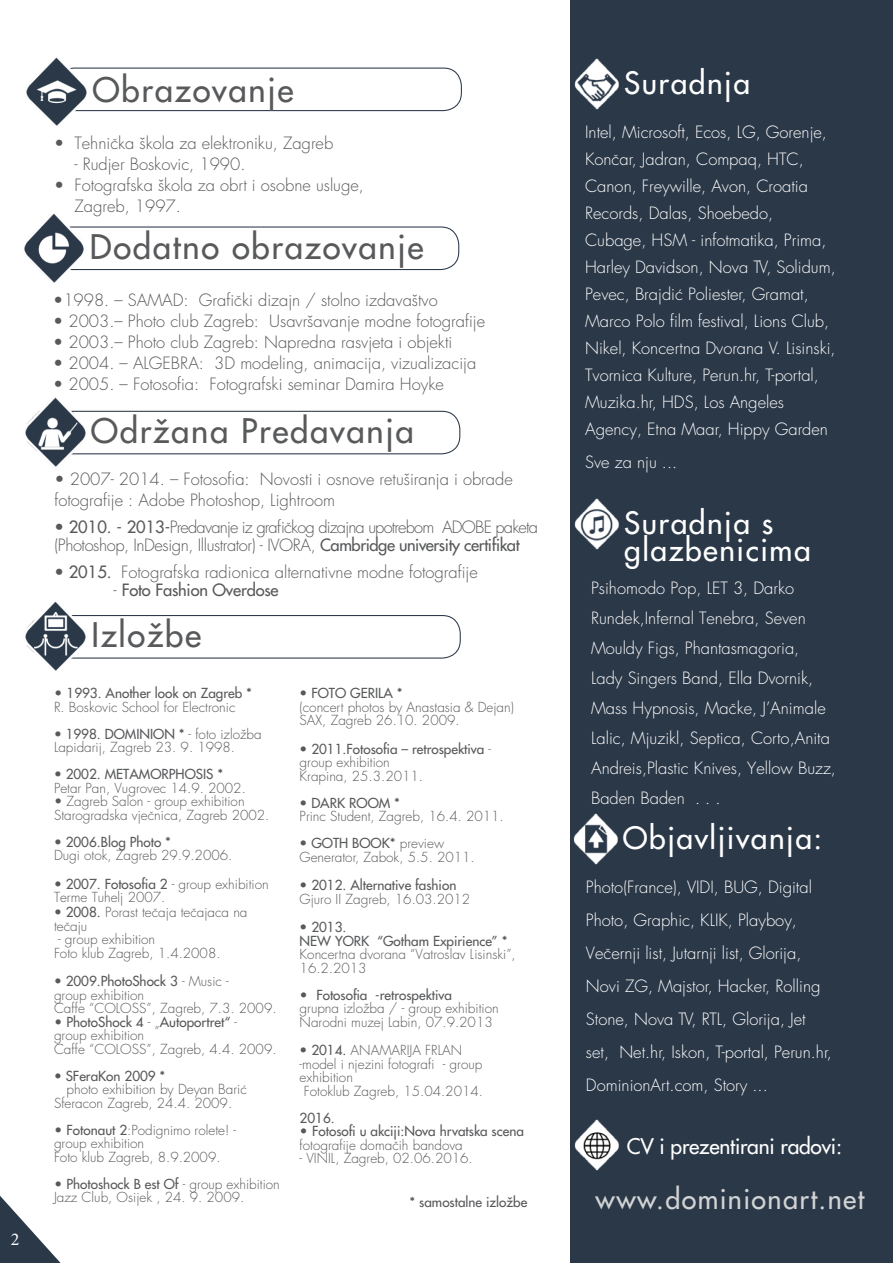
<style>
.page{position:relative;width:893px;height:1263px;background:#fff}
.page>*{position:absolute;margin:0;border:0;box-sizing:border-box;transform-origin:0 0}
.t1{font:500 33px "Futura Std";letter-spacing:.05em;color:#58595b}
.t2{font:500 30px/27px "Futura Std";letter-spacing:.05em;color:#fff}
.t3{font:500 27px "Futura Std";letter-spacing:.05em;color:#d1d3d4}
.t4{font:500 21px "Futura Std";letter-spacing:-.01em;color:#fff}
.t5{font:18px "Minion Pro";color:#fff}
.t6{font:300 16.5px/27px "Futura Std";color:#fff}
.t7{font:300 16.5px/21px "Futura Std";color:#58595b}
.t8{font:300 16.5px/18px "Futura Std";letter-spacing:-.05em;color:#58595b}
.t9{font:500 16.5px "Futura Std";letter-spacing:-.01em;color:#58595b}
.t10{font:300 13.5px/13.5px "Futura Std";color:#58595b}
.t11{font:500 13.5px/13.5px "Futura Std";color:#58595b}
.s1{font-weight:500}
.s2{font-weight:300}
</style>
<div class="page">
<div style="left:571px;top:0;width:322px;height:1263px;background:#2b3848"></div>
<div style="left:56px;top:68px;width:406px;height:43px;border:1px solid #2b3848;border-radius:18px"></div>
<div style="left:53px;top:226px;width:406px;height:44px;border:1px solid #2b3848;border-radius:18px"></div>
<div style="left:54px;top:411px;width:406px;height:43px;border:1px solid #2b3848;border-radius:18px"></div>
<div style="left:54px;top:615px;width:407px;height:44px;border:1px solid #2b3848;border-radius:18px"></div>
<img style="left:26px;top:57px;width:66px;height:69px">
<img style="left:24px;top:213px;width:65px;height:70px">
<img style="left:25px;top:397px;width:65px;height:70px">
<img style="left:25px;top:601px;width:65px;height:70px">
<img style="left:574px;top:58px;width:45px;height:52px">
<img style="left:574px;top:498px;width:45px;height:52px">
<img style="left:570px;top:1117px;width:49px;height:56px">
<img style="left:570px;top:811px;width:48px;height:55px">
<svg style="left:0;top:1196px;width:61px;height:67px"></svg>
<h3 class="t5" style="left:11px;top:1227px;width:10px">2</h3>
<h1 class="t1" style="left:92px;top:70px;width:203px">Obrazovanje</h1>
<h2 class="t2" style="left:624px;top:70px;width:127px">Suradnja</h2>
<p class="t6" style="left:585px;top:119px;width:252px">Intel, Microsoft, Ecos, LG, Gorenje, Končar, Jadran, Compaq, HTC, Canon, Freywille, Avon, Croatia Records, Dalas, Shoebedo, Cubage, HSM - infotmatika, Prima, Harley Davidson, Nova TV, Solidum, Pevec, Brajdić Poliester, Gramat, Marco Polo film festival, Lions Club, Nikel, Koncertna Dvorana V. Lisinski, Tvornica Kulture, Perun.hr, T-portal, Muzika.hr, HDS, Los Angeles Agency, Etna Maar, Hippy Garden</p>
<p class="t6" style="left:585px;top:449px;width:94px">Sve za nju ...</p>
<p class="t7" style="left:54px;top:133px;width:281px">• Tehnička škola za elektroniku, Zagreb</p>
<p class="t7" style="left:74px;top:154px;width:173px">- Rudjer Boskovic, 1990.</p>
<p class="t7" style="left:74px;top:175px;width:291px;text-indent:-20px">• Fotografska škola za obrt i osobne usluge,<br>Zagreb, 1997.</p>
<h1 class="t1" style="left:90px;top:226px;width:335px">Dodatno obrazovanje</h1>
<p class="t7" style="left:53px;top:290px;width:386px">•1998. – SAMAD: Grafički dizajn / stolno izdavaštvo</p>
<p class="t7" style="left:53px;top:311px;width:434px">• 2003.– Photo club Zagreb: Usavršavanje modne fotografije</p>
<p class="t7" style="left:53px;top:332px;width:401px">• 2003.– Photo club Zagreb: Napredna rasvjeta i objekti</p>
<p class="t7" style="left:53px;top:353px;width:425px">• 2004. – ALGEBRA: 3D modeling, animacija, vizualizacija</p>
<p class="t7" style="left:53px;top:374px;width:392px">• 2005. – Fotosofia: Fotografski seminar Damira Hoyke</p>
<h1 class="t1" style="left:91px;top:410px;width:324px">Održana Predavanja</h1>
<p class="t7" style="left:54px;top:469px;width:460px">• 2007- 2014. – Fotosofia: Novosti i osnove retuširanja i obrade fotografije : Adobe Photoshop, Lightroom</p>
<p class="t8" style="left:54px;top:518px;width:485px"><span class="s1">• 2010. - 2013-</span>Predavanje iz grafičkog dizajna upotrebom ADOBE paketa (Photoshop, InDesign, Illustrator) - IVORA, <span class="s1">Cambridge university certifikat</span></p>
<p class="t7" style="left:54px;top:562px;width:425px"><span class="s1">• 2015.</span> Fotografska radionica alternativne modne fotografije</p>
<p class="t9" style="left:114px;top:579px;width:167px"><span class="s2">-</span> Foto Fashion Overdose</p>
<h2 class="t2" style="left:624px;top:510px;width:188px">Suradnja s glazbenicima</h2>
<p class="t6" style="left:591px;top:573px;width:246px;line-height:30px">Psihomodo Pop, LET 3, Darko<br>Rundek,Infernal Tenebra, Seven<br>Mouldy Figs, Phantasmagoria,<br>Lady Singers Band, Ella Dvornik,<br>Mass Hypnosis, Mačke, J’Animale<br>Lalic, Mjuzikl, Septica, Corto,Anita<br>Andreis,Plastic Knives, Yellow Buzz,<br>Baden Baden . . .</p>
<h1 class="t1" style="left:91px;top:614px;width:111px">Izložbe</h1>
<p class="t10" style="left:54px;top:687px;width:199px">• <span class="s1">1993. Another look on Zagreb *<br></span>R. Boskovic School for Electronic</p>
<p class="t10" style="left:54px;top:727px;width:209px"><span class="s1">• 1998. DOMINION *</span> - foto izložba<br>Lapidarij, Zagreb 23. 9. 1998.</p>
<p class="t11" style="left:54px;top:768px;width:171px">• 2002. METAMORPHOSIS *</p>
<p class="t10" style="left:54px;top:781px;width:193px">Petar Pan, Vugrovec 14.9. 2002.</p>
<p class="t10" style="left:54px;top:795px;width:217px">• Zagreb Salon - group exhibition<br>Starogradska vječnica, Zagreb 2002.</p>
<p class="t11" style="left:54px;top:835px;width:119px">• 2006.Blog Photo *</p>
<p class="t10" style="left:54px;top:849px;width:180px">Dugi otok, Zagreb 29.9.2006.</p>
<p class="t10" style="left:54px;top:877px;width:216px"><span class="s1">• 2007. Fotosofia 2</span> - group exhibition<br>Terme Tuhelj 2007.</p>
<p class="t10" style="left:54px;top:906px;width:195px"><span class="s1">• 2008.</span> Porast tečaja tečajaca na tečaju</p>
<p class="t10" style="left:54px;top:933px;width:168px;text-indent:4px">- group exhibition<br>Foto klub Zagreb, 1.4.2008.</p>
<p class="t10" style="left:54px;top:975px;width:224px"><span class="s1">• 2009.PhotoShock 3</span> - Music -<br>group exhibition<br>Caffe “COLOSS”, Zagreb, 7.3. 2009.</p>
<p class="t10" style="left:54px;top:1015px;width:224px">• <span class="s1">PhotoShock 4</span> - „<span class="s1">Autoportret“</span> -<br>group exhibition<br>Caffe “COLOSS”, Zagreb, 4.4. 2009.</p>
<p class="t11" style="left:54px;top:1069px;width:113px">• SFeraKon 2009 *</p>
<p class="t10" style="left:54px;top:1083px;width:194px;text-indent:13px">photo exhibition by Deyan Barić<br>Sferacon Zagreb, 24.4. 2009.</p>
<p class="t10" style="left:54px;top:1123px;width:184px">• <span class="s1">Fotonaut 2</span>:Podignimo rolete! - group exhibition<br>Foto klub Zagreb, 8.9.2009.</p>
<p class="t10" style="left:54px;top:1177px;width:227px">• <span class="s1">Photoshock B est Of</span> - group exhibition<br>Jazz Club, Osijek , 24. 9. 2009.</p>
<p class="t11" style="left:300px;top:687px;width:104px">• FOTO GERILA *</p>
<p class="t10" style="left:300px;top:700px;width:216px">(concert photos by Anastasia &amp; Dejan)<br>SAX, Zagreb 26.10. 2009.</p>
<p class="t10" style="left:300px;top:742px;width:193px"><span class="s1">• 2011.Fotosofia – retrospektiva</span> - group exhibition<br>Krapina, 25.3.2011.</p>
<p class="t11" style="left:300px;top:796px;width:102px">• DARK ROOM *</p>
<p class="t10" style="left:300px;top:810px;width:206px">Princ Student, Zagreb, 16.4. 2011.</p>
<p class="t10" style="left:300px;top:837px;width:177px"><span class="s1">• GOTH BOOK*</span> preview<br>Generator, Zabok, 5.5. 2011.</p>
<p class="t11" style="left:300px;top:879px;width:158px">• 2012. Alternative fashion</p>
<p class="t10" style="left:300px;top:892px;width:172px">Gjuro II Zagreb, 16.03.2012</p>
<p class="t11" style="left:300px;top:921px;width:209px">• 2013.<br>NEW YORK “Gotham Expirience” *</p>
<p class="t10" style="left:300px;top:948px;width:218px">Koncertna dvorana “Vatroslav Lisinski”,<br>16.2.2013</p>
<p class="t10" style="left:300px;top:988px;width:201px">• <span class="s1">Fotosofia -retrospektiva<br></span>grupna izložba / - group exhibition<br>Narodni muzej Labin, 07.9.2013</p>
<p class="t10" style="left:300px;top:1044px;width:164px"><span class="s1">• 2014.</span> ANAMARIJA FRLAN</p>
<p class="t10" style="left:300px;top:1057px;width:184px">-model i njezini fotografi - group</p>
<p class="t10" style="left:300px;top:1071px;width:55px">exhibition</p>
<p class="t10" style="left:304px;top:1084px;width:181px">Fotoklub Zagreb, 15.04.2014.</p>
<p class="t11" style="left:300px;top:1111px;width:37px">2016.</p>
<p class="t11" style="left:300px;top:1125px;width:226px"><span class="s2">•</span> Fotosofi u akciji:Nova hrvatska scena <span class="s2">fotografije domačih bandova</span></p>
<p class="t10" style="left:300px;top:1152px;width:175px">- VINIL, Zagreb, 02.06.2016.</p>
<p class="t11" style="left:410px;top:1195px;width:119px">* samostalne izložbe</p>
<h3 class="t3" style="left:596px;top:1182px;width:270px">www.dominionart.net</h3>
<h2 class="t2" style="left:623px;top:825px;width:201px">Objavljivanja:</h2>
<p class="t6" style="left:586px;top:871px;width:248px;line-height:33px">Photo(France), VIDI, BUG, Digital Photo, Graphic, KLIK, Playboy, Večernji list, Jutarnji list, Glorija, Novi ZG, Majstor, Hacker, Rolling Stone, Nova TV, RTL, Glorija, Jet set, Net.hr, Iskon, T-portal, Perun.hr, DominionArt.com, Story ...</p>
<h3 class="t4" style="left:627px;top:1133px;width:217px">CV i prezentirani radovi:</h3>
</div>
